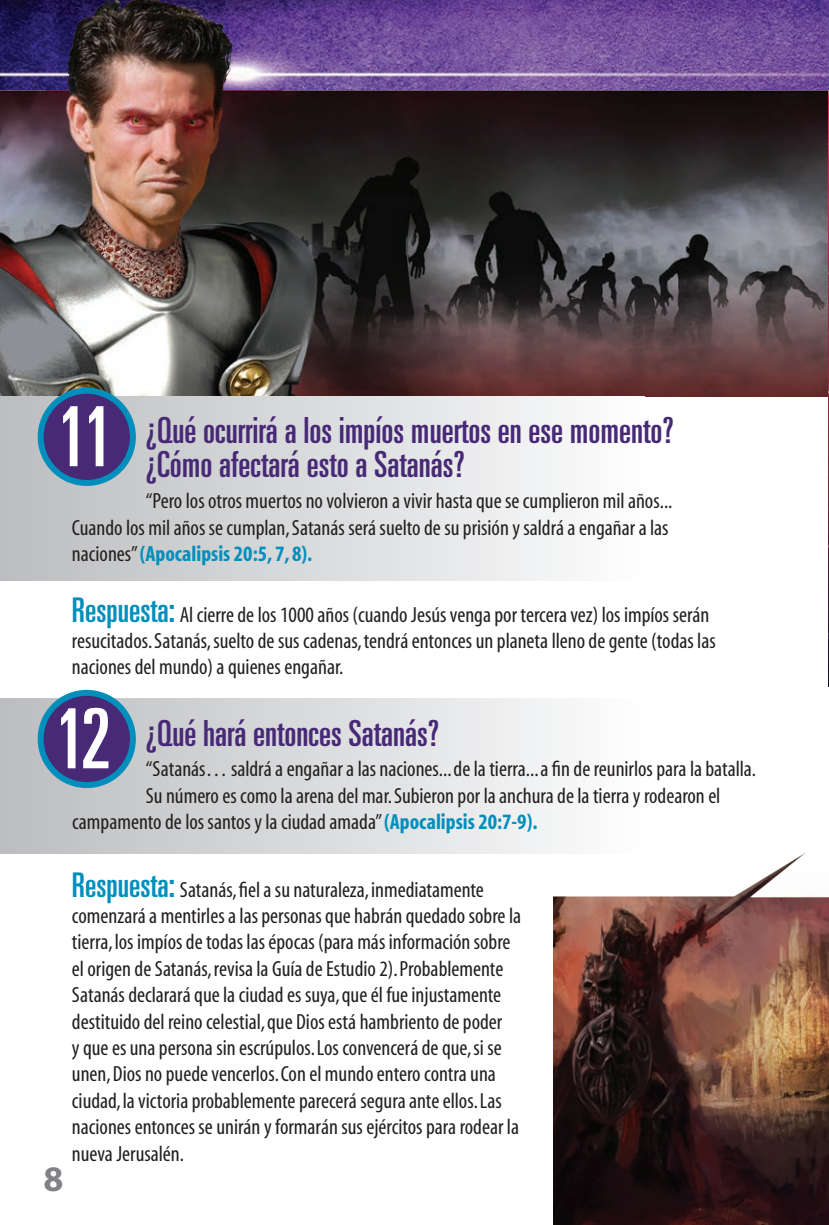
<style>
.page{position:relative;width:829px;height:1225px;background:#fff}
.page>*{position:absolute;margin:0;border:0;box-sizing:border-box;transform-origin:0 0}
.t1{font:ultra-condensed 83px "Univers";color:#fff}
.t2{font:ultra-condensed 36px/34px "Univers";color:#472976}
.t3{font:700 36px "Myriad";color:#808285}
.t4{font:condensed 22px/26.4px "Myriad";color:#231f20}
.s1{font-weight:700;color:#008fbc}
.s2{font-family:"Univers";font-stretch:ultra-condensed;font-size:34px;color:#008fbc}
</style>
<div class="page">
<img style="left:0;top:0;width:828px;height:396px">
<div style="left:0;top:698px;width:644px;height:155px;background:linear-gradient(to right,#b7bbbf,#fefdfd)"></div>
<div style="left:41px;top:693px;width:92px;height:92px;background:#472976;border-radius:50%"></div>
<div style="left:38px;top:690px;width:98px;height:98px;border:6px solid #008fbc;border-radius:50%"></div>
<div style="left:0;top:396px;width:644px;height:184px;background:linear-gradient(to right,#b8bcbf,#fefdfd)"></div>
<div style="left:41px;top:391px;width:92px;height:92px;background:#472976;border-radius:50%"></div>
<div style="left:38px;top:388px;width:98px;height:98px;border:6px solid #008fbc;border-radius:50%"></div>
<img style="left:553px;top:838px;width:275px;height:386px">
<img style="left:828px;top:1px;width:1px;height:685px">
<h1 class="t1" style="left:56px;top:389px;width:58px">11</h1>
<h2 class="t2" style="left:146px;top:413px;width:529px">¿Qué ocurrirá a los impíos muertos en ese momento? ¿Cómo afectará esto a Satanás?</h2>
<p class="t4" style="left:72px;top:488px;width:602px;text-indent:74px">“Pero los otros muertos no volvieron a vivir hasta que se cumplieron mil años...<br>Cuando los mil años se cumplan, Satanás será suelto de su prisión y saldrá a engañar a las naciones” <span class="s1">(Apocalipsis 20:5, 7, 8).</span></p>
<p class="t4" style="left:72px;top:602px;width:645px"><span class="s2">Respuesta:</span> Al cierre de los 1000 años (cuando Jesús venga por tercera vez) los impíos serán resucitados. Satanás, suelto de sus cadenas, tendrá entonces un planeta lleno de gente (todas las naciones del mundo) a quienes engañar.</p>
<h1 class="t1" style="left:54px;top:691px;width:58px">12</h1>
<h2 class="t2" style="left:146px;top:715px;width:295px">¿Qué hará entonces Satanás?</h2>
<p class="t4" style="left:146px;top:756px;width:611px">“Satanás… saldrá a engañar a las naciones... de la tierra... a fin de reunirlos para la batalla.</p>
<p class="t4" style="left:146px;top:783px;width:576px">Su número es como la arena del mar. Subieron por la anchura de la tierra y rodearon el</p>
<p class="t4" style="left:72px;top:809px;width:466px">campamento de los santos y la ciudad amada” <span class="s1">(Apocalipsis 20:7-9).</span></p>
<h2 class="t3" style="left:43px;top:1160px;width:21px">8</h2>
<p class="t4" style="left:72px;top:877px;width:450px"><span class="s2">Respuesta:</span> Satanás, fiel a su naturaleza, inmediatamente comenzará a mentirles a las personas que habrán quedado sobre la tierra, los impíos de todas las épocas (para más información sobre el origen de Satanás, revisa la Guía de Estudio 2). Probablemente Satanás declarará que la ciudad es suya, que él fue injustamente destituido del reino celestial, que Dios está hambriento de poder<br>y que es una persona sin escrúpulos. Los convencerá de que, si se unen, Dios no puede vencerlos. Con el mundo entero contra una ciudad, la victoria probablemente parecerá segura ante ellos. Las naciones entonces se unirán y formarán sus ejércitos para rodear la nueva Jerusalén.</p>
</div>
